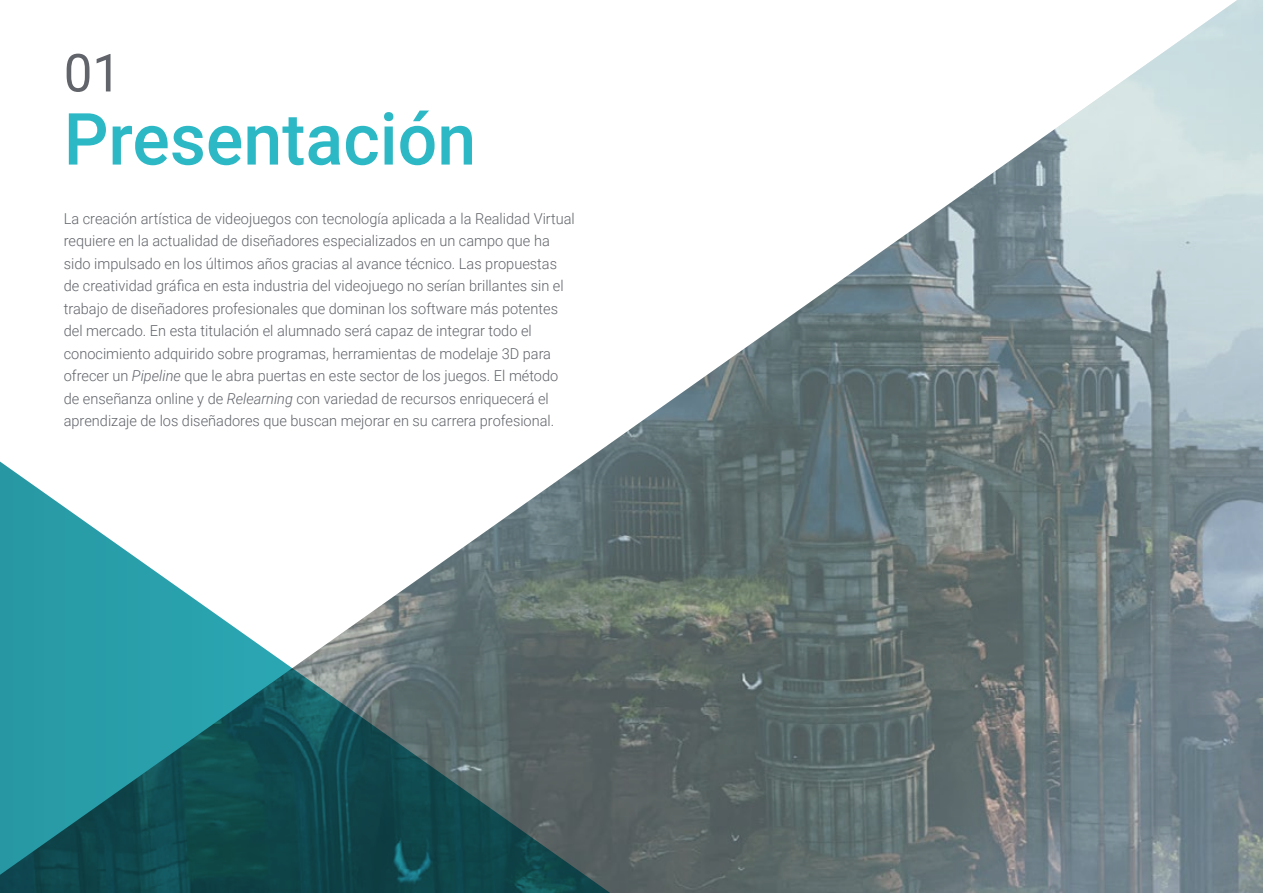
<style>
.page{position:relative;width:1263px;height:893px;background:#fff}
.page>*{position:absolute;margin:0;border:0;box-sizing:border-box;transform-origin:0 0}
.t1{font:500 72px "Roboto";color:#2db8c5}
.t2{font:52.5px "Roboto";color:#61646a}
.t3{font:300 15px/22.5px "Roboto";color:#61646a}
.s1{font-style:italic}
</style>
<div class="page">
<img style="left:606px;top:0;width:657px;height:893px">
<svg style="left:0;top:446px;width:640px;height:447px"></svg>
<h2 class="t2" style="left:64px;top:36px;width:59px">01</h2>
<h1 class="t1" style="left:64px;top:89px;width:414px">Presentación</h1>
<p class="t3" style="left:64px;top:207px;width:513px">La creación artística de videojuegos con tecnología aplicada a la Realidad Virtual requiere en la actualidad de diseñadores especializados en un campo que ha sido impulsado en los últimos años gracias al avance técnico. Las propuestas de creatividad gráfica en esta industria del videojuego no serían brillantes sin el trabajo de diseñadores profesionales que dominan los software más potentes del mercado. En esta titulación el alumnado será capaz de integrar todo el conocimiento adquirido sobre programas, herramientas de modelaje 3D para ofrecer un <span class="s1">Pipeline</span> que le abra puertas en este sector de los juegos. El método de enseñanza online y de <span class="s1">Relearning</span> con variedad de recursos enriquecerá el aprendizaje de los diseñadores que buscan mejorar en su carrera profesional.</p>
</div>
